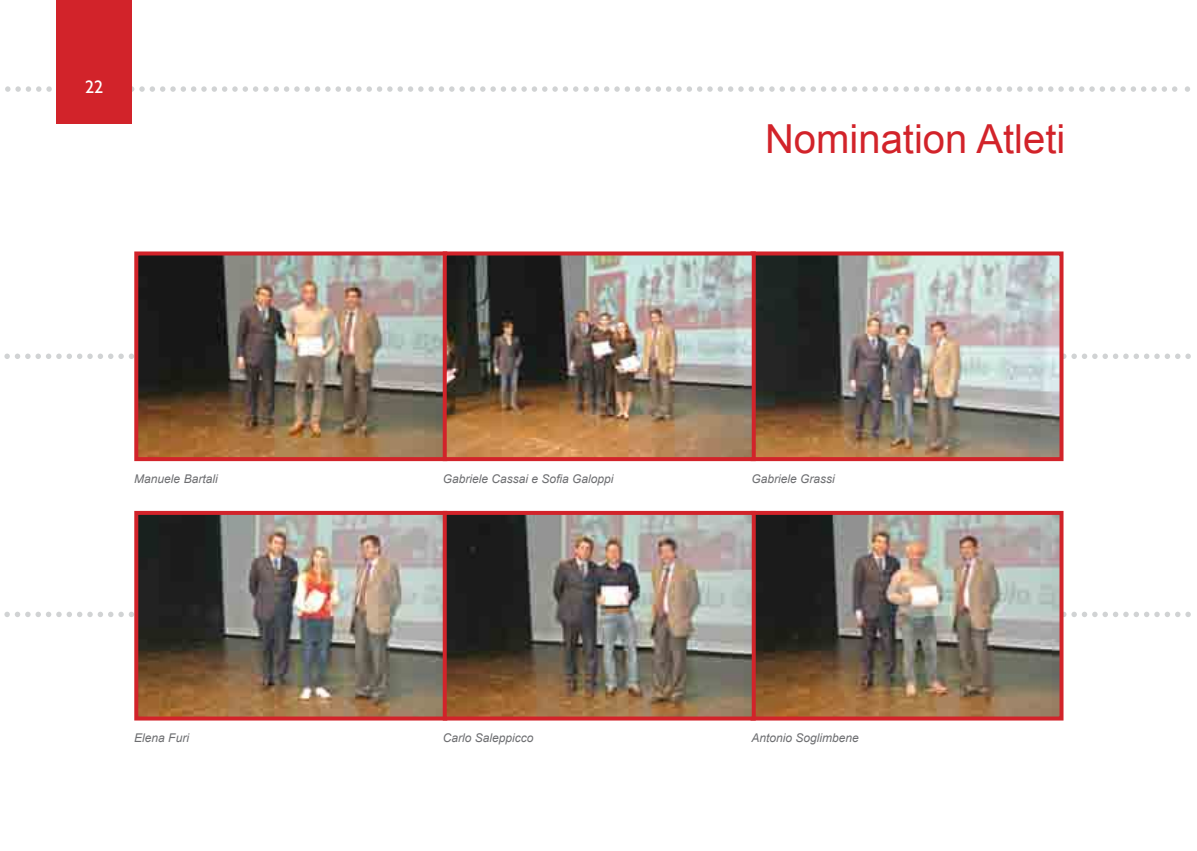
<style>
.page{position:relative;width:1197px;height:851px;background:#fff}
.page>*{position:absolute;margin:0;border:0;box-sizing:border-box;transform-origin:0 0}
.t1{font:40px "Arial";color:#d2232a}
.t2{font:18px "Humanist 521 BT";color:#fff}
.t3{font:italic 12px "Arial";color:#6d6e71}
</style>
<div class="page">
<svg style="left:1185px;top:86px;width:4px;height:6px"></svg>
<svg style="left:5px;top:86px;width:1172px;height:6px"></svg>
<div style="left:57px;top:0;width:75px;height:124px;background:#d2232a"></div>
<svg style="left:4px;top:353px;width:1186px;height:6px"></svg>
<svg style="left:4px;top:611px;width:1186px;height:6px"></svg>
<img style="left:139px;top:256px;width:919px;height:200px">
<div style="left:750px;top:251px;width:313px;height:210px;border:4px solid #d2232a"></div>
<div style="left:134px;top:251px;width:313px;height:210px;border:4px solid #d2232a"></div>
<div style="left:442px;top:251px;width:313px;height:210px;border:4px solid #d2232a"></div>
<img style="left:139px;top:516px;width:919px;height:199px">
<div style="left:750px;top:511px;width:313px;height:209px;border:4px solid #d2232a"></div>
<div style="left:134px;top:511px;width:313px;height:209px;border:4px solid #d2232a"></div>
<div style="left:442px;top:511px;width:313px;height:209px;border:4px solid #d2232a"></div>
<h2 class="t2" style="left:85px;top:76px;width:20px">22</h2>
<p class="t3" style="left:134px;top:471px;width:85px">Manuele Bartali</p>
<p class="t3" style="left:134px;top:730px;width:56px">Elena Furi</p>
<p class="t3" style="left:442px;top:471px;width:172px">Gabriele Cassai e Sofia Galoppi</p>
<p class="t3" style="left:442px;top:730px;width:92px">Carlo Saleppicco</p>
<h1 class="t1" style="left:765px;top:113px;width:302px">Nomination Atleti</h1>
<p class="t3" style="left:751px;top:471px;width:85px">Gabriele Grassi</p>
<p class="t3" style="left:751px;top:730px;width:109px">Antonio Soglimbene</p>
</div>
